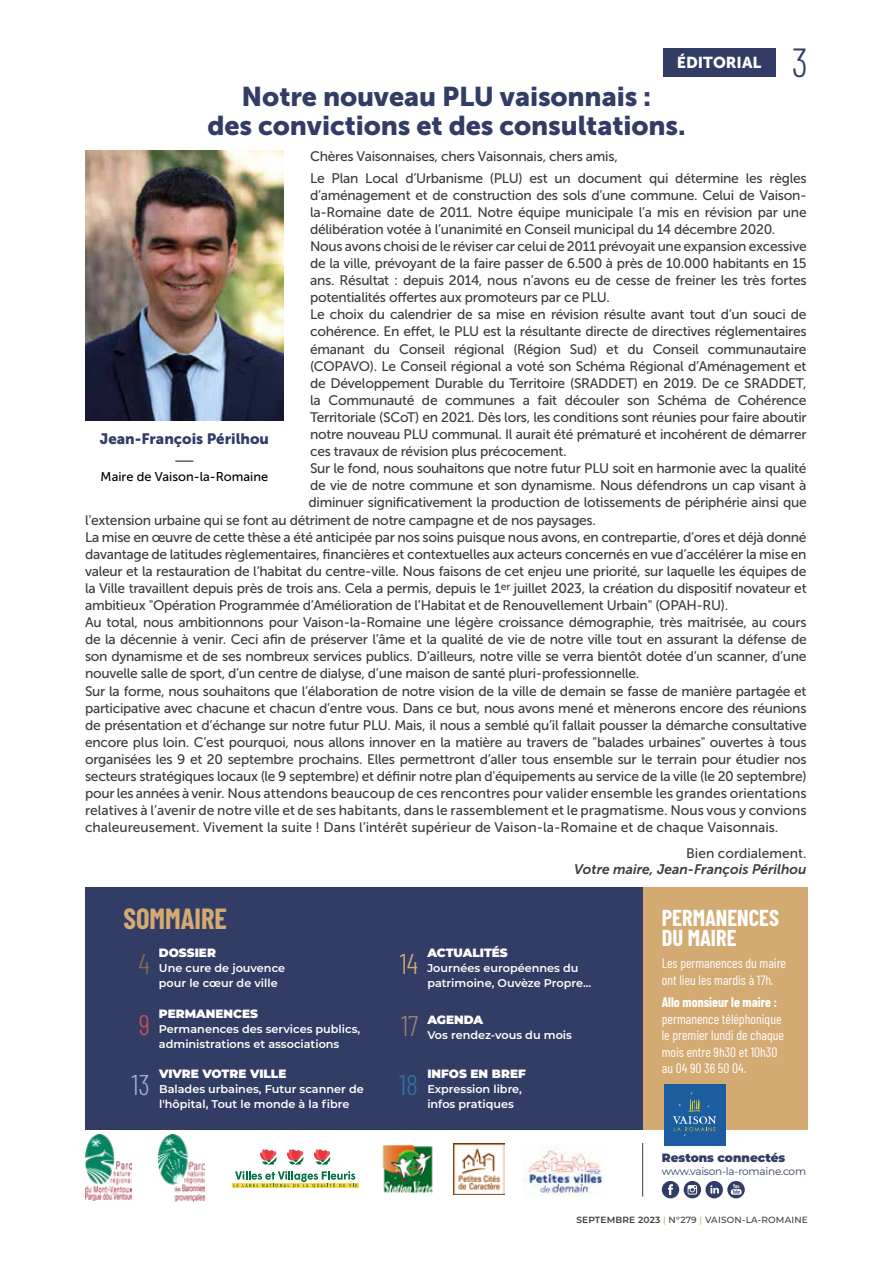
<style>
.page{position:relative;width:893px;height:1263px;background:#fff}
.page>*{position:absolute;margin:0;border:0;box-sizing:border-box;transform-origin:0 0}
.t1{font:300 40.5px "Barlow Condensed";color:#323d65}
.t2{font:700 28.5px "Barlow Condensed";color:#d4aa73}
.t3{font:300 28.5px "Barlow Condensed";color:#d4aa73}
.t4{font:300 28.5px "Barlow Condensed";color:#948178}
.t5{font:300 28.5px "Barlow Condensed";color:#9eaee1}
.t6{font:300 28.5px "Barlow Condensed";color:#3670ac}
.t7{font:300 28.5px "Barlow Condensed";color:#866d4a}
.t8{font:300 28.5px "Barlow Condensed";color:#d64f4f}
.t9{font:27px/28.5px "Museo Sans 900";letter-spacing:-.005em;color:#323d65;text-align:center}
.t10{font:700 22.5px/19.5px "Barlow Condensed";color:#fff}
.t11{font:18px "Montserrat";color:#000}
.t12{font:15.75px "Museo Sans 900";color:#fff}
.t13{font:15px "Museo Sans 900";color:#323d65}
.t14{font:13.8px/21.6px "Museo Sans 500";letter-spacing:-.02em;color:#3c3c3b}
.t15{font:13.8px "Museo Sans 500";color:#3c3c3b}
.t16{font:italic 13.8px "Museo Sans 700";color:#3c3c3b}
.t17{font:13.5px/16.5px "Barlow Condensed";color:#fff}
.t18{font:700 13.5px "Barlow Condensed";color:#fff}
.t19{font:12.75px "Museo Sans 500";color:#000}
.t20{font:900 12px "Montserrat";color:#fff}
.t21{font:900 12px "Montserrat";color:#323d65}
.t22{font:600 11.25px/15px "Montserrat";color:#fff}
.t23{font:10.5px "Montserrat";letter-spacing:-.02em;color:#323d65}
.t24{font:500 9px "Montserrat";letter-spacing:.02em;color:#3c3c3b}
.s1{font-weight:600}
.s2{color:#d4aa73}
</style>
<div class="page">
<svg style="left:287px;top:1149px;width:17px;height:16px"></svg>
<svg style="left:260px;top:1149px;width:17px;height:16px"></svg>
<svg style="left:313px;top:1149px;width:18px;height:16px"></svg>
<svg style="left:232px;top:1183px;width:127px;height:5px"></svg>
<svg style="left:234px;top:1171px;width:123px;height:16px"></svg>
<img style="left:85px;top:1135px;width:47px;height:66px">
<img style="left:159px;top:1135px;width:45px;height:66px">
<img style="left:382px;top:1145px;width:51px;height:48px">
<div style="left:85px;top:887px;width:558px;height:243px;background:#323d65"></div>
<div style="left:643px;top:887px;width:165px;height:243px;background:#d4aa73"></div>
<img style="left:85px;top:151px;width:199px;height:270px">
<img style="left:454px;top:1143px;width:51px;height:51px">
<svg style="left:662px;top:1181px;width:83px;height:17px"></svg>
<hr style="left:642px;top:1143px;width:1px;height:54px;background:#323d65">
<img style="left:523px;top:1150px;width:81px;height:46px">
<div style="left:663px;top:48px;width:113px;height:29px;background:#323d65"></div>
<div style="left:664px;top:1084px;width:62px;height:61px;background:#1c5da0"></div>
<svg style="left:673px;top:1092px;width:43px;height:44px"></svg>
<p class="t12" style="left:677px;top:53px;width:86px">ÉDITORIAL</p>
<h1 class="t1" style="left:792px;top:33px;width:18px">3</h1>
<h3 class="t9" style="left:207px;top:83px;width:480px">Notre nouveau PLU vaisonnais :<br>des convictions et des consultations.</h3>
<p class="t14" style="left:310px;top:145px;width:498px">Chères Vaisonnaises, chers Vaisonnais, chers amis,<br>Le Plan Local d’Urbanisme (PLU) est un document qui détermine les règles</p>
<p class="t14" style="left:310px;top:184px;width:498px">d’aménagement et de construction des sols d’une commune. Celui de Vaison-</p>
<p class="t14" style="left:310px;top:201px;width:498px">la-Romaine date de 2011. Notre équipe municipale l’a mis en révision par une</p>
<p class="t14" style="left:310px;top:218px;width:467px">délibération votée à l’unanimité en Conseil municipal du 14 décembre 2020.</p>
<p class="t14" style="left:310px;top:235px;width:498px">Nous avons choisi de le réviser car celui de 2011 prévoyait une expansion excessive</p>
<p class="t14" style="left:310px;top:252px;width:498px">de la ville, prévoyant de la faire passer de 6.500 à près de 10.000 habitants en 15</p>
<p class="t14" style="left:310px;top:270px;width:498px">ans. Résultat : depuis 2014, nous n’avons eu de cesse de freiner les très fortes</p>
<p class="t14" style="left:310px;top:287px;width:301px">potentialités offertes aux promoteurs par ce PLU.</p>
<p class="t14" style="left:310px;top:304px;width:498px">Le choix du calendrier de sa mise en révision résulte avant tout d’un souci de</p>
<p class="t14" style="left:310px;top:321px;width:498px">cohérence. En effet, le PLU est la résultante directe de directives réglementaires</p>
<p class="t14" style="left:310px;top:338px;width:498px">émanant du Conseil régional (Région Sud) et du Conseil communautaire</p>
<p class="t14" style="left:310px;top:355px;width:498px">(COPAVO). Le Conseil régional a voté son Schéma Régional d’Aménagement et</p>
<p class="t14" style="left:310px;top:372px;width:498px">de Développement Durable du Territoire (SRADDET) en 2019. De ce SRADDET,</p>
<p class="t14" style="left:310px;top:389px;width:498px">la Communauté de communes a fait découler son Schéma de Cohérence</p>
<p class="t14" style="left:310px;top:406px;width:498px">Territoriale (SCoT) en 2021. Dès lors, les conditions sont réunies pour faire aboutir</p>
<p class="t14" style="left:310px;top:423px;width:498px">notre nouveau PLU communal. Il aurait été prématuré et incohérent de démarrer</p>
<p class="t14" style="left:310px;top:441px;width:258px">ces travaux de révision plus précocement.</p>
<p class="t14" style="left:310px;top:458px;width:498px">Sur le fond, nous souhaitons que notre futur PLU soit en harmonie avec la qualité</p>
<p class="t14" style="left:310px;top:475px;width:498px">de vie de notre commune et son dynamisme. Nous défendrons un cap visant à</p>
<p class="t14" style="left:309px;top:492px;width:500px">diminuer significativement la production de lotissements de périphérie ainsi que</p>
<p class="t14" style="left:85px;top:509px;width:512px">l’extension urbaine qui se font au détriment de notre campagne et de nos paysages.</p>
<p class="t14" style="left:85px;top:526px;width:723px">La mise en œuvre de cette thèse a été anticipée par nos soins puisque nous avons, en contrepartie, d’ores et déjà donné</p>
<p class="t14" style="left:85px;top:543px;width:723px">davantage de latitudes règlementaires, financières et contextuelles aux acteurs concernés en vue d’accélérer la mise en</p>
<p class="t14" style="left:85px;top:560px;width:723px">valeur et la restauration de l’habitat du centre-ville. Nous faisons de cet enjeu une priorité, sur laquelle les équipes de</p>
<p class="t14" style="left:85px;top:577px;width:723px">la Ville travaillent depuis près de trois ans. Cela a permis, depuis le 1<sup>er</sup> juillet 2023, la création du dispositif novateur et</p>
<p class="t14" style="left:85px;top:594px;width:645px">ambitieux "Opération Programmée d’Amélioration de l’Habitat et de Renouvellement Urbain" (OPAH-RU).</p>
<p class="t14" style="left:85px;top:612px;width:723px">Au total, nous ambitionnons pour Vaison-la-Romaine une légère croissance démographie, très maitrisée, au cours</p>
<p class="t14" style="left:85px;top:629px;width:723px">de la décennie à venir. Ceci afin de préserver l’âme et la qualité de vie de notre ville tout en assurant la défense de</p>
<p class="t14" style="left:85px;top:646px;width:723px">son dynamisme et de ses nombreux services publics. D’ailleurs, notre ville se verra bientôt dotée d’un scanner, d’une</p>
<p class="t14" style="left:85px;top:663px;width:556px">nouvelle salle de sport, d’un centre de dialyse, d’une maison de santé pluri-professionnelle.</p>
<p class="t14" style="left:85px;top:680px;width:723px">Sur la forme, nous souhaitons que l’élaboration de notre vision de la ville de demain se fasse de manière partagée et</p>
<p class="t14" style="left:85px;top:697px;width:723px">participative avec chacune et chacun d’entre vous. Dans ce but, nous avons mené et mènerons encore des réunions</p>
<p class="t14" style="left:85px;top:714px;width:723px">de présentation et d’échange sur notre futur PLU. Mais, il nous a semblé qu’il fallait pousser la démarche consultative</p>
<p class="t14" style="left:85px;top:731px;width:723px">encore plus loin. C’est pourquoi, nous allons innover en la matière au travers de "balades urbaines" ouvertes à tous</p>
<p class="t14" style="left:85px;top:748px;width:723px">organisées les 9 et 20 septembre prochains. Elles permettront d’aller tous ensemble sur le terrain pour étudier nos</p>
<p class="t14" style="left:85px;top:765px;width:723px">secteurs stratégiques locaux (le 9 septembre) et définir notre plan d'équipements au service de la ville (le 20 septembre)</p>
<p class="t15" style="left:85px;top:786px;width:723px">pour les années à venir. Nous attendons beaucoup de ces rencontres pour valider ensemble les grandes orientations</p>
<p class="t15" style="left:85px;top:803px;width:723px">relatives à l’avenir de notre ville et de ses habitants, dans le rassemblement et le pragmatisme. Nous vous y convions</p>
<p class="t15" style="left:85px;top:820px;width:695px">chaleureusement. Vivement la suite ! Dans l’intérêt supérieur de Vaison-la-Romaine et de chaque Vaisonnais.</p>
<p class="t15" style="left:686px;top:846px;width:122px">Bien cordialement.</p>
<p class="t16" style="left:574px;top:862px;width:234px">Votre maire, Jean-François Périlhou</p>
<p class="t13" style="left:100px;top:430px;width:171px">Jean-François Périlhou</p>
<h3 class="t11" style="left:175px;top:447px;width:19px">—</h3>
<p class="t19" style="left:101px;top:470px;width:169px">Maire de Vaison-la-Romaine</p>
<h2 class="t2" style="left:123px;top:899px;width:105px">SOMMAIRE</h2>
<p class="t20" style="left:159px;top:945px;width:59px">DOSSIER</p>
<p class="t22" style="left:159px;top:960px;width:128px">Une cure de jouvence pour le cœur de ville</p>
<h2 class="t7" style="left:139px;top:943px;width:13px">4</h2>
<h2 class="t3" style="left:400px;top:943px;width:20px">14</h2>
<p class="t20" style="left:159px;top:1005px;width:101px">PERMANENCES</p>
<p class="t22" style="left:159px;top:1021px;width:203px">Permanences des services publics, administrations et associations</p>
<h2 class="t8" style="left:139px;top:1004px;width:13px">9</h2>
<h2 class="t4" style="left:401px;top:1005px;width:19px">17</h2>
<h2 class="t5" style="left:131px;top:1064px;width:20px">13</h2>
<h2 class="t6" style="left:399px;top:1064px;width:21px">18</h2>
<p class="t20" style="left:159px;top:1066px;width:129px">VIVRE VOTRE VILLE</p>
<p class="t22" style="left:159px;top:1081px;width:206px">Balades urbaines, Futur scanner de l'hôpital, Tout le monde à la fibre</p>
<p class="t20" style="left:427px;top:945px;width:82px">ACTUALITÉS</p>
<p class="t22" style="left:427px;top:960px;width:166px">Journées européennes du patrimoine, Ouvèze Propre...</p>
<p class="t20" style="left:427px;top:1012px;width:57px">AGENDA</p>
<p class="t22" style="left:427px;top:1027px;width:146px">Vos rendez-vous du mois</p>
<p class="t20" style="left:427px;top:1066px;width:100px">INFOS EN BREF</p>
<p class="t22" style="left:427px;top:1081px;width:96px">Expression libre, infos pratiques</p>
<h3 class="t10" style="left:662px;top:907px;width:119px">PERMANENCES<br>DU MAIRE</h3>
<p class="t17" style="left:662px;top:954px;width:126px">Les permanences du maire ont lieu les mardis à 17h.</p>
<p class="t18" style="left:662px;top:993px;width:117px">Allo monsieur le maire :</p>
<p class="t17" style="left:662px;top:1010px;width:124px">permanence téléphonique le premier lundi de chaque mois entre 9h30 et 10h30 au 04 90 36 50 04.</p>
<p class="t21" style="left:662px;top:1150px;width:125px">Restons connectés</p>
<p class="t23" style="left:662px;top:1164px;width:146px">www.vaison-la-romaine.com</p>
<p class="t24" style="left:576px;top:1213px;width:233px"><span class="s1">SEPTEMBRE 2023</span> <span class="s2">|</span> N°279 <span class="s2">|</span> VAISON-LA-ROMAINE</p>
</div>
